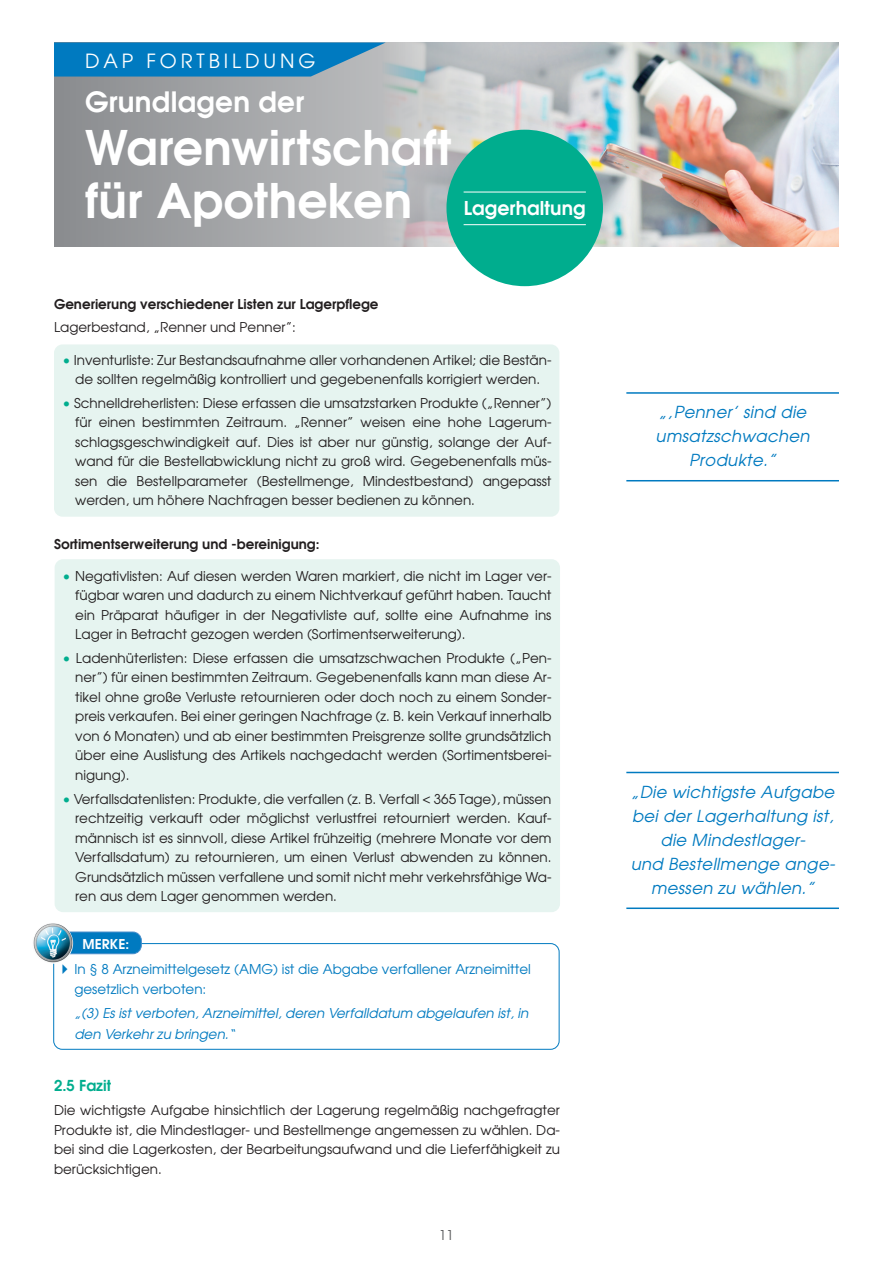
<style>
.page{position:relative;width:893px;height:1263px;background:#fff}
.page>*{position:absolute;margin:0;border:0;box-sizing:border-box;transform-origin:0 0}
.t1{font:600 47.4px/52.9px "Avant Garde";letter-spacing:.005em;color:#fff}
.t2{font:600 27.9px "Avant Garde";letter-spacing:.01em;color:#fff}
.t3{font:19.5px "Avant Garde";letter-spacing:.2em;color:#fff}
.t4{font:600 18.9px "Avant Garde";letter-spacing:.005em;color:#fff}
.t5{font:italic 16.5px/24px "Avant Garde";letter-spacing:.02em;color:#007ac0;text-align:center}
.t6{font:600 15px "Avant Garde";color:#00ad8e}
.t7{font:13.5px/19.5px "Avant Garde";color:#231f20;text-align:justify}
.t8{font:italic 13.5px/21px "Avant Garde";color:#007ac0}
.t9{font:600 13.5px "Avant Garde";color:#231f20}
.t10{font:13.5px/19.5px "Avant Garde";color:#007ac0}
.t11{font:600 13.5px "Avant Garde";letter-spacing:.01em;color:#fff}
.t12{font:13.5px "Avant Garde";color:#57585a}
.s1{color:#00ad8e}
</style>
<div class="page">
<svg style="left:54px;top:77px;width:329px;height:170px;background:#a1a3a5"></svg>
<img style="left:383px;top:43px;width:456px;height:204px">
<svg style="left:54px;top:43px;width:332px;height:34px;background:#1681be"></svg>
<div style="left:54px;top:344px;width:505px;height:173px;background:#e6f4f0;border-radius:9px"></div>
<div style="left:55px;top:559px;width:505px;height:353px;background:#e6f4f0;border-radius:9px"></div>
<hr style="left:626px;top:772px;width:213px;height:1px;background:#007ac0">
<hr style="left:626px;top:907px;width:213px;height:2px;background:#007ac0">
<div style="left:446px;top:130px;width:157px;height:156px;background:#00ad8e;border-radius:50%"></div>
<hr style="left:464px;top:192px;width:122px;height:1px;background:#fff">
<hr style="left:464px;top:224px;width:122px;height:1px;background:#fff">
<div style="left:53px;top:943px;width:506px;height:106px;border:1px solid #007ac0;border-radius:9px"></div>
<div style="left:53px;top:932px;width:88px;height:22px;background:#007ac0;border-radius:9px"></div>
<div style="left:52px;top:932px;width:90px;height:22px;border:1px solid #468cca;border-radius:9px"></div>
<img style="left:32px;top:923px;width:41px;height:41px;border-radius:20px">
<hr style="left:626px;top:392px;width:213px;height:2px;background:#007ac0">
<hr style="left:626px;top:480px;width:213px;height:1px;background:#007ac0">
<h3 class="t3" style="left:85px;top:48px;width:232px">DAP FORTBILDUNG</h3>
<h2 class="t2" style="left:85px;top:84px;width:221px">Grundlagen der</h2>
<h1 class="t1" style="left:85px;top:121px;width:368px">Warenwirtschaft für Apotheken</h1>
<h3 class="t4" style="left:464px;top:196px;width:124px">Lagerhaltung</h3>
<p class="t9" style="left:54px;top:295px;width:326px">Generierung verschiedener Listen zur Lagerpflege</p>
<p class="t7" style="left:54px;top:317px;width:243px">Lagerbestand, „Renner und Penner”:</p>
<p class="t7" style="left:63px;top:350px;width:490px;text-align:center"><span class="s1">•</span> Inventurliste: Zur Bestandsaufnahme aller vorhandenen Artikel; die Bestän&shy;de sollten regelmäßig kontrolliert und gegebenenfalls korrigiert werden.</p>
<p class="t7" style="left:75px;top:393px;width:478px;text-indent:-13px"><span class="s1">•</span> Schnelldreherlisten: Diese erfassen die umsatzstarken Produkte („Renner”) für einen bestimmten Zeitraum. „Renner” weisen eine hohe Lagerum&shy;schlagsgeschwindigkeit auf. Dies ist aber nur günstig, solange der Auf&shy;wand für die Bestellabwicklung nicht zu groß wird. Gegebenenfalls müs&shy;sen die Bestellparameter (Bestellmenge, Mindestbestand) angepasst werden, um höhere Nachfragen besser bedienen zu können.</p>
<p class="t9" style="left:54px;top:535px;width:267px">Sortimentserweiterung und -bereinigung:</p>
<p class="t7" style="left:75px;top:566px;width:478px;text-indent:-13px"><span class="s1">•</span> Negativlisten: Auf diesen werden Waren markiert, die nicht im Lager ver&shy;fügbar waren und dadurch zu einem Nichtverkauf geführt haben. Taucht ein Präparat häufiger in der Negativliste auf, sollte eine Aufnahme ins Lager in Betracht gezogen werden (Sortimentserweiterung).</p>
<p class="t7" style="left:75px;top:648px;width:478px;text-indent:-13px"><span class="s1">•</span> Ladenhüterlisten: Diese erfassen die umsatzschwachen Produkte („Pen&shy;ner”) für einen bestimmten Zeitraum. Gegebenenfalls kann man diese Ar&shy;tikel ohne große Verluste retournieren oder doch noch zu einem Sonder&shy;preis verkaufen. Bei einer geringen Nachfrage (z. B. kein Verkauf innerhalb von 6 Monaten) und ab einer bestimmten Preisgrenze sollte grundsätzlich über eine Auslistung des Artikels nachgedacht werden (Sortimentsberei&shy;nigung).</p>
<p class="t7" style="left:75px;top:789px;width:478px;text-indent:-13px"><span class="s1">•</span> Verfallsdatenlisten: Produkte, die verfallen (z. B. Verfall &lt; 365 Tage), müssen rechtzeitig verkauft oder möglichst verlustfrei retourniert werden. Kauf&shy;männisch ist es sinnvoll, diese Artikel frühzeitig (mehrere Monate vor dem Verfallsdatum) zu retournieren, um einen Verlust abwenden zu können.<br>Grundsätzlich müssen verfallene und somit nicht mehr verkehrsfähige Wa&shy;ren aus dem Lager genommen werden.</p>
<p class="t11" style="left:83px;top:935px;width:48px">MERKE:</p>
<p class="t10" style="left:74px;top:959px;width:458px">In § 8 Arzneimittelgesetz (AMG) ist die Abgabe verfallener Arzneimittel gesetzlich verboten:</p>
<p class="t8" style="left:74px;top:1002px;width:456px">„(3) Es ist verboten, Arzneimittel, deren Verfalldatum abgelaufen ist, in den Verkehr zu bringen.“</p>
<p class="t6" style="left:54px;top:1076px;width:59px">2.5 Fazit</p>
<p class="t7" style="left:54px;top:1100px;width:507px">Die wichtigste Aufgabe hinsichtlich der Lagerung regelmäßig nachgefragter Produkte ist, die Mindestlager- und Bestellmenge angemessen zu wählen. Da&shy;bei sind die Lagerkosten, der Bearbeitungsaufwand und die Lieferfähigkeit zu berücksichtigen.</p>
<p class="t12" style="left:439px;top:1226px;width:16px">11</p>
<p class="t5" style="left:656px;top:400px;width:156px">„‚Penner’ sind die umsatzschwachen<br>Produkte.”</p>
<p class="t5" style="left:631px;top:779px;width:206px">„Die wichtigste Aufgabe bei der Lagerhaltung ist, die Mindestlager-<br>und Bestellmenge ange&shy;messen zu wählen.”</p>
</div>
